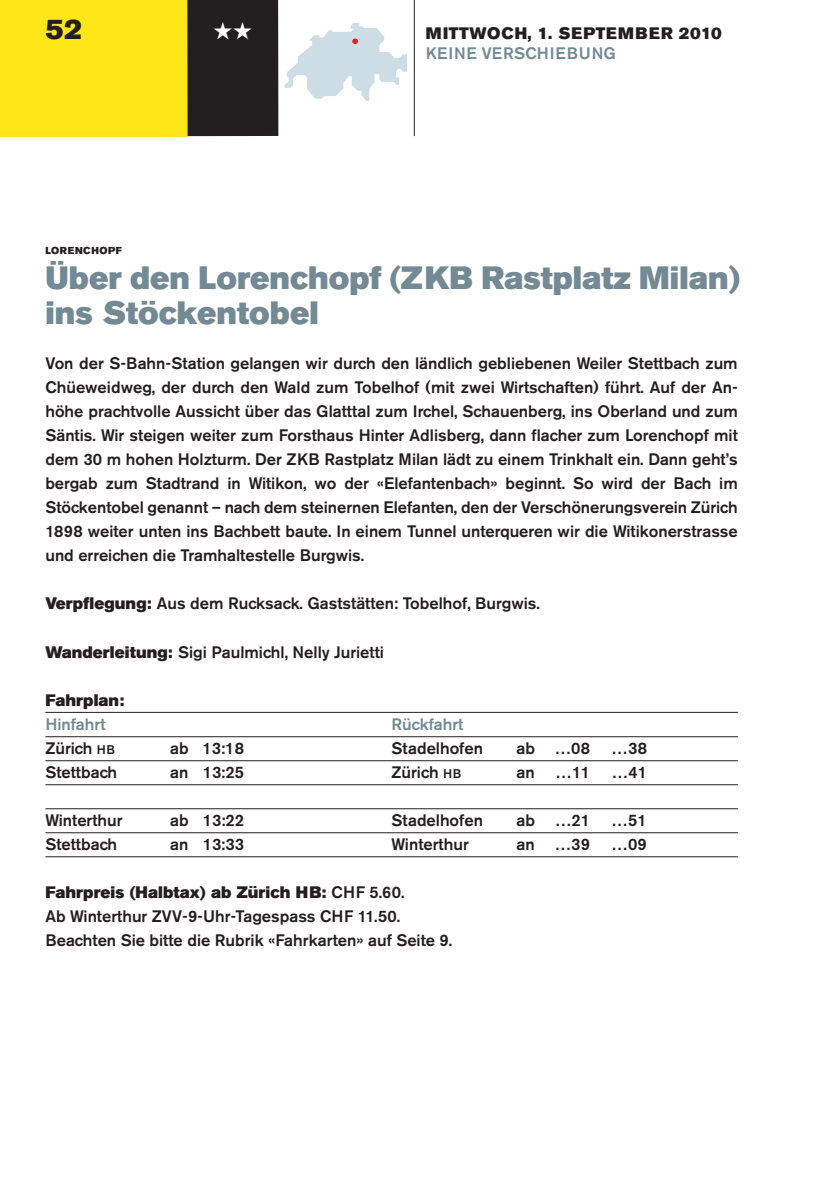
<style>
.page{position:relative;width:840px;height:1191px;background:#fff}
.page>*{position:absolute;margin:0;border:0;box-sizing:border-box;transform-origin:0 0}
.t1{font:32px/35px "Akzidenz Grotesk BE Super";color:#738a95}
.t2{font:28px "Akzidenz Grotesk BE Super";color:#231f20}
.t3{font:500 16.4px/24px "Akzidenz Grotesk BE";color:#231f20;text-align:justify}
.t4{font:16.4px "Akzidenz Grotesk BE Super";letter-spacing:.005em;color:#231f20}
.t5{font:16.4px "Akzidenz Grotesk BE Super";letter-spacing:.05em;color:#231f20}
.t6{font:500 16.4px "Akzidenz Grotesk BE";letter-spacing:.005em;color:#738a95}
.t7{font:500 16.4px "Akzidenz Grotesk BE";letter-spacing:.05em;color:#738a95}
.t8{font:10px "Akzidenz Grotesk BE Super";letter-spacing:.055em;color:#231f20}
.s1{font-family:"Akzidenz Grotesk BE Super";font-weight:400}
.s2{font-size:12.4px}
.s3{font-family:"Akzidenz Grotesk BE";font-weight:500}
</style>
<div class="page">
<svg style="left:284px;top:23px;width:123px;height:78px"></svg>
<div style="left:0;top:0;width:187px;height:136px;background:#ffe616"></div>
<div style="left:187px;top:0;width:91px;height:136px;background:#231f20"></div>
<hr style="left:45px;top:712px;width:692px;height:1px;background:#231f20">
<hr style="left:45px;top:736px;width:692px;height:1px;background:#231f20">
<hr style="left:45px;top:760px;width:692px;height:1px;background:#231f20">
<hr style="left:45px;top:784px;width:692px;height:1px;background:#231f20">
<hr style="left:45px;top:808px;width:692px;height:1px;background:#231f20">
<hr style="left:45px;top:832px;width:692px;height:1px;background:#231f20">
<hr style="left:45px;top:856px;width:692px;height:1px;background:#231f20">
<hr style="left:414px;top:0;width:1px;height:136px;background:#231f20">
<h2 class="t2" style="left:45px;top:19px;width:38px">52</h2>
<p class="t5" style="left:425px;top:28px;width:297px">MITTWOCH, 1. SEPTEMBER 2010</p>
<p class="t7" style="left:425px;top:47px;width:192px">KEINE VERSCHIEBUNG</p>
<p class="t8" style="left:45px;top:247px;width:78px">LORENCHOPF</p>
<h1 class="t1" style="left:45px;top:263px;width:695px">Über den Lorenchopf (ZKB Rastplatz Milan) ins Stöckentobel</h1>
<p class="t3" style="left:45px;top:353px;width:693px">Von der S-Bahn-Station gelangen wir durch den ländlich gebliebenen Weiler Stettbach zum Chüeweidweg, der durch den Wald zum Tobelhof (mit zwei Wirtschaften) führt. Auf der An&shy;höhe prachtvolle Aussicht über das Glatttal zum Irchel, Schauenberg, ins Oberland und zum Säntis. Wir steigen weiter zum Forsthaus Hinter Adlisberg, dann flacher zum Lorenchopf mit dem 30 m hohen Holzturm. Der ZKB Rastplatz Milan lädt zu einem Trinkhalt ein. Dann geht’s bergab zum Stadtrand in Witikon, wo der «Elefantenbach» beginnt. So wird der Bach im Stöcken tobel genannt – nach dem steinernen Elefanten, den der Verschönerungsverein Zürich 1898 weiter unten ins Bachbett baute. In einem Tunnel unterqueren wir die Witikonerstrasse und erreichen die Tramhaltestelle Burgwis.</p>
<p class="t3" style="left:45px;top:593px;width:495px"><span class="s1">Verpflegung:</span> Aus dem Rucksack. Gaststätten: Tobelhof, Burgwis.</p>
<p class="t3" style="left:45px;top:641px;width:340px"><span class="s1">Wanderleitung:</span> Sigi Paulmichl, Nelly Jurietti</p>
<p class="t4" style="left:45px;top:694px;width:80px">Fahrplan:</p>
<p class="t6" style="left:45px;top:718px;width:62px">Hinfahrt</p>
<p class="t6" style="left:391px;top:718px;width:73px">Rückfahrt</p>
<p class="t3" style="left:45px;top:737px;width:71px">Zürich <span class="s2">HB</span></p>
<p class="t3" style="left:170px;top:737px;width:75px">ab 13:18</p>
<p class="t3" style="left:391px;top:737px;width:93px">Stadelhofen</p>
<p class="t3" style="left:516px;top:737px;width:75px">ab …08</p>
<p class="t3" style="left:611px;top:737px;width:37px">…38</p>
<p class="t3" style="left:45px;top:761px;width:73px">Stettbach</p>
<p class="t3" style="left:170px;top:761px;width:75px">an 13:25</p>
<p class="t3" style="left:391px;top:761px;width:71px">Zürich <span class="s2">HB</span></p>
<p class="t3" style="left:516px;top:761px;width:20px">an</p>
<p class="t3" style="left:555px;top:761px;width:36px">…11</p>
<p class="t3" style="left:611px;top:761px;width:37px">…41</p>
<p class="t3" style="left:45px;top:809px;width:79px">Winterthur</p>
<p class="t3" style="left:170px;top:809px;width:75px">ab 13:22</p>
<p class="t3" style="left:391px;top:809px;width:93px">Stadelhofen</p>
<p class="t3" style="left:516px;top:809px;width:75px">ab …21</p>
<p class="t3" style="left:611px;top:809px;width:37px">…51</p>
<p class="t3" style="left:45px;top:833px;width:73px">Stettbach</p>
<p class="t3" style="left:170px;top:833px;width:75px">an 13:33</p>
<p class="t3" style="left:391px;top:833px;width:79px">Winterthur</p>
<p class="t3" style="left:516px;top:833px;width:75px">an …39</p>
<p class="t3" style="left:611px;top:833px;width:37px">…09</p>
<p class="t4" style="left:45px;top:886px;width:360px">Fahrpreis (Halbtax) ab Zürich HB: <span class="s3">CHF 5.60.</span></p>
<p class="t3" style="left:45px;top:905px;width:408px">Ab Winterthur ZVV-9-Uhr-Tagespass CHF 11.50.<br>Beachten Sie bitte die Rubrik «Fahrkarten» auf Seite 9.</p>
</div>
